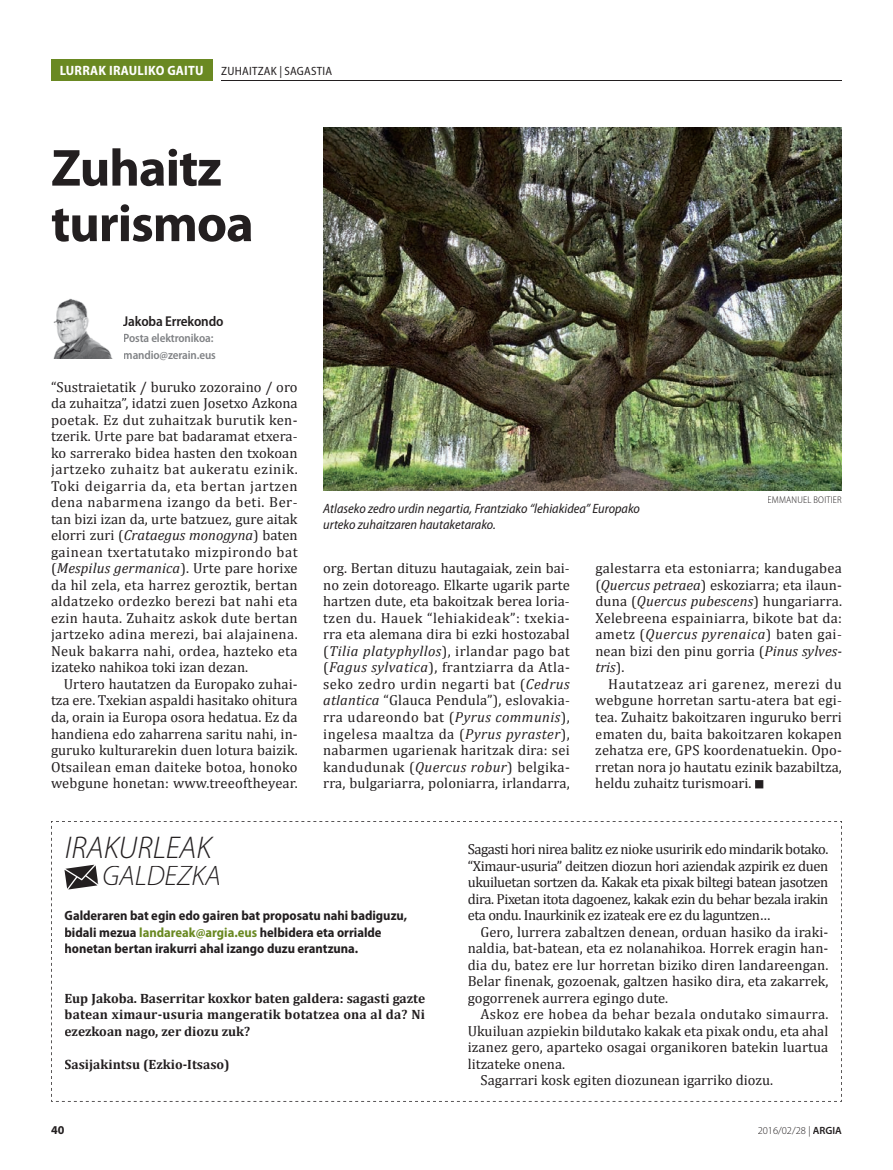
<style>
.page{position:relative;width:893px;height:1170px;background:#fff}
.page>*{position:absolute;margin:0;border:0;box-sizing:border-box;transform-origin:0 0}
.t1{font:700 52.5px/55.5px "Myriad Pro";letter-spacing:-.02em;color:#231f20}
.t2{font:italic 300 31.5px "Myriad Pro";color:#231f20}
.t3{font:italic 300 28.5px "Myriad Pro";color:#231f20}
.t4{font:14.55px/16.5px "Cambria";color:#231f20;text-align:justify}
.t5{font:14.55px "Cambria";letter-spacing:.025em;color:#231f20}
.t6{font:600 semi-condensed 14.25px "Myriad Pro";letter-spacing:-.01em;color:#231f20}
.t7{font:700 13.5px/16.5px "Cambria";color:#231f20;text-align:justify}
.t8{font:700 semi-condensed 13.5px/16.5px "Myriad Pro";color:#231f20}
.t9{font:italic semi-condensed 13.5px/15.8px "Myriad Pro";color:#231f20}
.t10{font:700 semi-condensed 13.5px "Myriad Pro";letter-spacing:.02em;color:#fff}
.t11{font:600 semi-condensed 12px/16.5px "Myriad Pro";letter-spacing:-.01em;color:#808285}
.t12{font:semi-condensed 12px "Myriad Pro";letter-spacing:.02em;color:#231f20}
.t13{font:700 12px "Myriad Pro";color:#231f20}
.t14{font:300 10.5px "Myriad Pro";color:#231f20}
.t15{font:300 semi-condensed 9.75px "Myriad Pro";letter-spacing:.02em;color:#231f20}
.s1{font-style:italic}
.s2{color:#6a8922}
.s3{font-weight:600}
</style>
<div class="page">
<hr style="left:221px;top:80px;width:621px;height:1px;background:#231f20">
<div style="left:51px;top:60px;width:162px;height:21px;background:#6a8922"></div>
<svg style="left:51px;top:821px;width:791px;height:280px"></svg>
<img style="left:53px;top:298px;width:60px;height:61px">
<img style="left:323px;top:128px;width:519px;height:363px">
<p class="t10" style="left:60px;top:62px;width:146px">LURRAK IRAULIKO GAITU</p>
<p class="t12" style="left:221px;top:63px;width:112px">ZUHAITZAK | SAGASTIA</p>
<h1 class="t1" style="left:51px;top:138px;width:204px">Zuhaitz turismoa</h1>
<p class="t6" style="left:123px;top:312px;width:102px">Jakoba Errekondo</p>
<p class="t11" style="left:123px;top:330px;width:94px">Posta elektronikoa: mandio@zerain.eus</p>
<p class="t4" style="left:51px;top:378px;width:248px">“Sustraietatik / buruko zozoraino / oro da zuhaitza”, idatzi zuen Josetxo Azkona poetak. Ez dut zuhaitzak burutik ken&shy;tzerik. Urte pare bat badaramat etxera&shy;ko sarrerako bidea hasten den txokoan jartzeko zuhaitz bat aukeratu ezinik.<br>Toki deigarria da, eta bertan jartzen dena nabarmena izango da beti. Ber&shy;tan bizi izan da, urte batzuez, gure aitak elorri zuri (<span class="s1">Crataegus monogyna</span>) baten gainean txertatutako mizpirondo bat (<span class="s1">Mespilus germanica</span>). Urte pare horixe da hil zela, eta harrez geroztik, bertan aldatzeko ordezko berezi bat nahi eta ezin hauta. Zuhaitz askok dute bertan jartzeko adina merezi, bai alajainena.<br>Neuk bakarra nahi, ordea, hazteko eta izateko nahikoa toki izan dezan.</p>
<p class="t4" style="left:51px;top:675px;width:248px;text-indent:13px">Urtero hautatzen da Europako zuhai&shy;tza ere. Txekian aspaldi hasitako ohitura da, orain ia Europa osora hedatua. Ez da handiena edo zaharrena saritu nahi, in&shy;guruko kulturarekin duen lotura baizik.<br>Otsailean eman daiteke botoa, honoko webgune honetan: www.treeoftheyear.</p>
<p class="t9" style="left:323px;top:500px;width:318px">Atlaseko zedro urdin negartia, Frantziako “lehiakidea” Europako urteko zuhaitzaren hautaketarako.</p>
<p class="t15" style="left:767px;top:493px;width:76px">EMMANUEL BOITIER</p>
<p class="t4" style="left:323px;top:560px;width:248px">org. Bertan dituzu hautagaiak, zein bai&shy;no zein dotoreago. Elkarte ugarik parte hartzen dute, eta bakoitzak berea loria&shy;tzen du. Hauek “lehiakideak”: txekia&shy;rra eta alemana dira bi ezki hostozabal (<span class="s1">Tilia platyphyllos</span>), irlandar pago bat (<span class="s1">Fagus sylvatica</span>), frantziarra da Atla&shy;seko zedro urdin negarti bat (<span class="s1">Cedrus atlantica</span> “Glauca Pendula”), eslovakia&shy;rra udareondo bat (<span class="s1">Pyrus communis</span>), ingelesa maaltza da (<span class="s1">Pyrus pyraster</span>), nabarmen ugarienak haritzak dira: sei kandudunak (<span class="s1">Quercus robur</span>) belgika&shy;rra, bulgariarra, poloniarra, irlandarra,</p>
<p class="t4" style="left:595px;top:560px;width:248px">galestarra eta estoniarra; kandugabea (<span class="s1">Quercus petraea</span>) eskoziarra; eta ilaun&shy;duna (<span class="s1">Quercus pubescens</span>) hungariarra.<br>Xelebreena espainiarra, bikote bat da: ametz (<span class="s1">Quercus pyrenaica</span>) baten gai&shy;nean bizi den pinu gorria (<span class="s1">Pinus sylves&shy;tris</span>).</p>
<p class="t4" style="left:595px;top:675px;width:248px;text-indent:13px">Hautatzeaz ari garenez, merezi du webgune horretan sartu-atera bat egi&shy;tea. Zuhaitz bakoitzaren inguruko berri ematen du, baita bakoitzaren kokapen zehatza ere, GPS koordenatuekin. Opo&shy;rretan nora jo hautatu ezinik bazabiltza, heldu zuhaitz turismoari. ■</p>
<h2 class="t2" style="left:65px;top:828px;width:148px">IRAKURLEAK</h2>
<h3 class="t3" style="left:102px;top:858px;width:120px">GALDEZKA</h3>
<p class="t8" style="left:65px;top:906px;width:344px">Galderaren bat egin edo gairen bat proposatu nahi badiguzu, bidali mezua <span class="s2">landareak@argia.eus</span> helbidera eta orrialde honetan bertan irakurri ahal izango duzu erantzuna.</p>
<p class="t7" style="left:65px;top:989px;width:362px">Eup Jakoba. Baserritar koxkor baten galdera: sagasti gazte batean ximaur-usuria mangeratik botatzea ona al da? Ni ezezkoan nago, zer diozu zuk?</p>
<p class="t7" style="left:65px;top:1055px;width:167px">Sasijakintsu (Ezkio-Itsaso)</p>
<p class="t4" style="left:468px;top:840px;width:362px">Sagasti hori nirea balitz ez nioke usuririk edo mindarik botako. “Ximaur-usuria” deitzen diozun hori aziendak azpirik ez duen ukuiluetan sortzen da. Kakak eta pixak biltegi batean jasotzen dira. Pixetan itota dagoenez, kakak ezin du behar bezala irakin eta ondu. Inaurkinik ez izateak ere ez du laguntzen…</p>
<p class="t4" style="left:468px;top:923px;width:362px;text-indent:13px">Gero, lurrera zabaltzen denean, orduan hasiko da iraki&shy;naldia, bat-batean, eta ez nolanahikoa. Horrek eragin han&shy;dia du, batez ere lur horretan biziko diren landareengan.<br>Belar finenak, gozoenak, galtzen hasiko dira, eta zakarrek, gogorrenek aurrera egingo dute.</p>
<p class="t5" style="left:480px;top:1005px;width:349px">Askoz ere hobea da behar bezala ondutako simaurra.</p>
<p class="t4" style="left:468px;top:1022px;width:362px">Ukuiluan azpiekin bildutako kakak eta pixak ondu, eta ahal</p>
<p class="t4" style="left:468px;top:1038px;width:362px">izanez gero, aparteko osagai organikoren batekin luartua</p>
<p class="t4" style="left:468px;top:1055px;width:99px">litzateke onena.</p>
<p class="t4" style="left:480px;top:1071px;width:294px">Sagarrari kosk egiten diozunean igarriko diozu.</p>
<p class="t13" style="left:51px;top:1122px;width:15px">40</p>
<p class="t14" style="left:758px;top:1123px;width:86px">2016/02/28 | <span class="s3">ARGIA</span></p>
</div>
